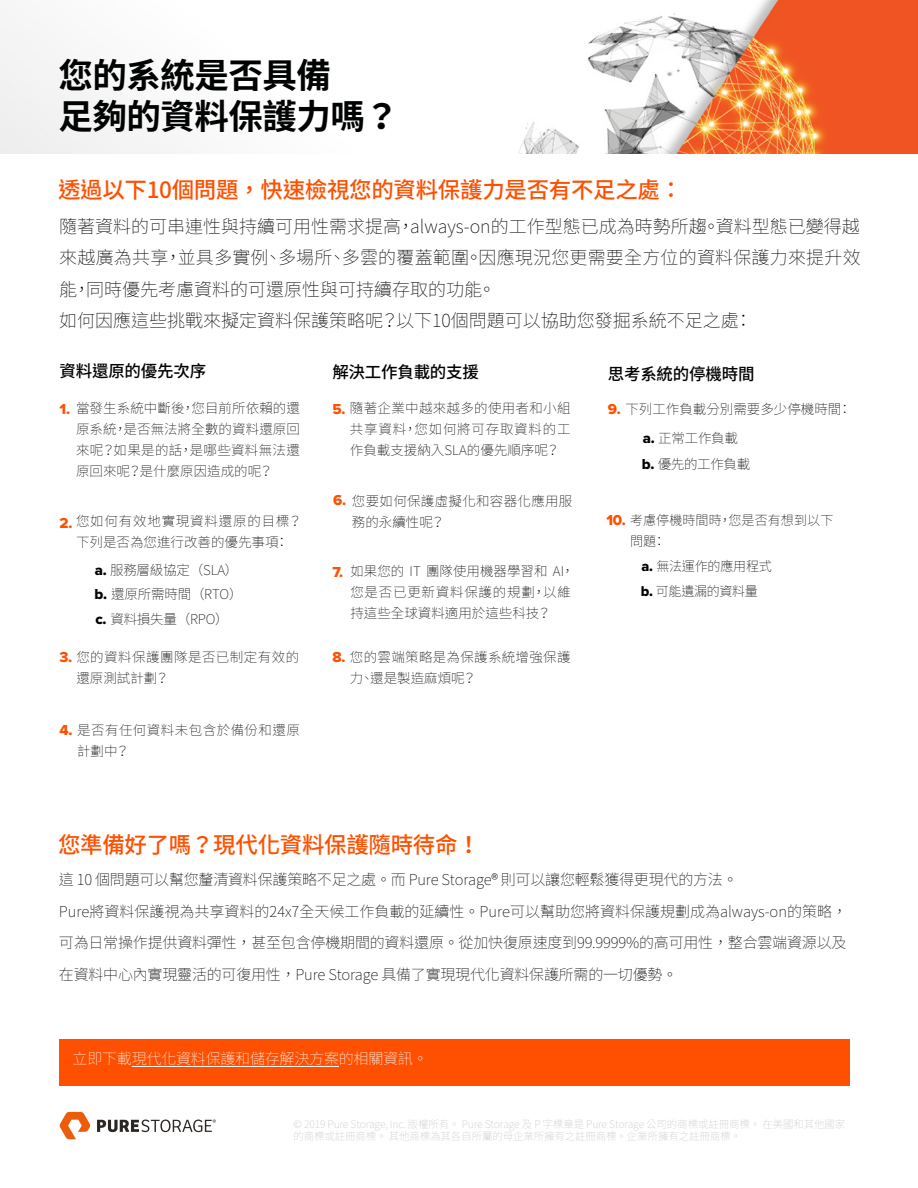
<style>
.page{position:relative;width:918px;height:1188px;background:#fff}
.page>*{position:absolute;margin:0;border:0;box-sizing:border-box;transform-origin:0 0}
.t1{font:700 34.5px/41.4px "Noto Sans CJ Ktc";letter-spacing:-.015em;color:#010202}
.t2{font:500 22.5px "Noto Sans CJ Ktc";letter-spacing:-.015em;color:#fe5000}
.t3{font:100 18px/31.5px "Noto Sans CJ Ktc";color:#000}
.t4{font:500 16.5px "Noto Sans CJ Ktc";letter-spacing:-.015em;color:#000}
.t5{font:100 15px/31.5px "Noto Sans CJ Ktc";letter-spacing:-.015em;color:#000}
.t6{font:100 15px "Noto Sans CJ Ktc";letter-spacing:-.015em;color:#fcfcfc}
.t7{font:15px "Proxima Nova Extrabld";color:#fe5000}
.t8{font:100 13.5px/21px "Noto Sans CJ Ktc";letter-spacing:.005em;color:#000;text-align:justify}
.t9{font:100 13.5px/21px "Noto Sans CJ Ktc";letter-spacing:.035em;color:#000}
.t10{font:100 13.5px "Noto Sans CJ Ktc";letter-spacing:-.015em;color:#000}
.t11{font:100 13.5px "Noto Sans CJ Ktc";letter-spacing:.06em;color:#000}
.t12{font:100 13.5px "Noto Sans CJ Ktc";letter-spacing:-.025em;color:#000}
.t13{font:100 13.2px "Noto Sans CJ Ktc";letter-spacing:-.015em;color:#000}
.t14{font:100 13.2px/20.5px "Noto Sans CJ Ktc";letter-spacing:.01em;color:#000}
.t15{font:100 10.5px/12.6px "Noto Sans CJ Ktc";letter-spacing:-.015em;color:#c5c6c7}
.s1{font-family:"Proxima Nova Extrabld";font-weight:400;font-size:15px}
.s2{font-family:"Proxima Nova Extrabld";font-weight:400;font-size:14.7px}
</style>
<div class="page">
<svg style="left:60px;top:1112px;width:30px;height:27px"></svg>
<svg style="left:97px;top:1119px;width:119px;height:13px"></svg>
<img style="left:0;top:0;width:918px;height:153px">
<div style="left:59px;top:1039px;width:791px;height:47px;background:#fe5000"></div>
<hr style="left:132px;top:1066px;width:207px;height:1px;background:#fcfcfc">
<h1 class="t1" style="left:58px;top:55px;width:342px">您的系統是否具備<br>足夠的資料保護力嗎？</h1>
<h2 class="t2" style="left:58px;top:177px;width:626px">透過以下10個問題，快速檢視您的資料保護力是否有不足之處：</h2>
<h3 class="t3" style="left:59px;top:211px;width:803px">隨著資料的可串連性與持續可用性需求提高，always-on的工作型態已成為時勢所趨。資料型態已變得越來越廣為共享，並具多實例、多場所、多雲的覆蓋範圍。因應現況您更需要全方位的資料保護力來提升效能，同時優先考慮資料的可還原性與可持續存取的功能。<br>如何因應這些挑戰來擬定資料保護策略呢？以下10個問題可以協助您發掘系統不足之處：</h3>
<p class="t4" style="left:60px;top:361px;width:148px">資料還原的優先次序</p>
<p class="t7" style="left:60px;top:397px;width:12px">1.</p>
<p class="t4" style="left:332px;top:363px;width:148px">解決工作負載的支援</p>
<p class="t7" style="left:332px;top:397px;width:15px">5.</p>
<p class="t8" style="left:76px;top:398px;width:226px">當發生系統中斷後，您目前所依賴的還原系統，是否無法將全數的資料還原回來呢？如果是的話，是哪些資料無法還原回來呢？是什麼原因造成的呢？</p>
<p class="t8" style="left:350px;top:398px;width:222px">隨著企業中越來越多的使用者和小組共享資料，您如何將可存取資料的工作負載支援納入SLA的優先順序呢？</p>
<p class="t8" style="left:352px;top:491px;width:222px">您要如何保護虛擬化和容器化應用服</p>
<p class="t7" style="left:333px;top:489px;width:15px">6.</p>
<p class="t11" style="left:76px;top:514px;width:227px">您如何有效地實現資料還原的目標？</p>
<p class="t8" style="left:352px;top:512px;width:94px">務的永續性呢？</p>
<p class="t8" style="left:76px;top:532px;width:214px">下列是否為您進行改善的優先事項：</p>
<p class="t7" style="left:60px;top:512px;width:14px">2.</p>
<p class="t10" style="left:95px;top:562px;width:145px"><span class="s1">a.</span> 服務層級協定（SLA）</p>
<p class="t10" style="left:95px;top:586px;width:149px"><span class="s1">b.</span> 還原所需時間（RTO）</p>
<p class="t10" style="left:95px;top:611px;width:135px"><span class="s1">c.</span> 資料損失量（RPO）</p>
<p class="t9" style="left:76px;top:647px;width:224px">您的資料保護團隊是否已制定有效的還原測試計劃？</p>
<p class="t9" style="left:77px;top:720px;width:224px">是否有任何資料未包含於備份和還原計劃中？</p>
<p class="t7" style="left:60px;top:646px;width:14px">3.</p>
<p class="t7" style="left:60px;top:719px;width:15px">4.</p>
<p class="t8" style="left:350px;top:561px;width:225px;text-align:left">如果您的 IT 團隊使用機器學習和 AI，您是否已更新資料保護的規劃，以維持這些全球資料適用於這些科技？</p>
<p class="t8" style="left:350px;top:647px;width:222px">您的雲端策略是為保護系統增強保護力、還是製造麻煩呢？</p>
<p class="t7" style="left:332px;top:561px;width:12px">7.</p>
<p class="t7" style="left:332px;top:646px;width:15px">8.</p>
<h2 class="t2" style="left:58px;top:832px;width:423px">您準備好了嗎？現代化資料保護隨時待命！</h2>
<p class="t4" style="left:608px;top:364px;width:148px">思考系統的停機時間</p>
<p class="t7" style="left:608px;top:397px;width:14px">9.</p>
<p class="t8" style="left:625px;top:399px;width:228px">下列工作負載分別需要多少停機時間：</p>
<p class="t8" style="left:643px;top:428px;width:97px"><span class="s1">a.</span> 正常工作負載</p>
<p class="t12" style="left:642px;top:457px;width:110px"><span class="s1">b.</span> 優先的工作負載</p>
<p class="t14" style="left:630px;top:511px;width:205px">考慮停機時間時，您是否有想到以下問題：</p>
<p class="t13" style="left:641px;top:584px;width:119px"><span class="s2">b.</span> 可能遺漏的資料量</p>
<p class="t7" style="left:606px;top:509px;width:21px">10.</p>
<p class="t13" style="left:641px;top:559px;width:132px"><span class="s2">a.</span> 無法運作的應用程式</p>
<p class="t5" style="left:59px;top:864px;width:790px">這 10 個問題可以幫您釐清資料保護策略不足之處。而 Pure Storage® 則可以讓您輕鬆獲得更現代的方法。<br>Pure將資料保護視為共享資料的24x7全天候工作負載的延續性。Pure可以幫助您將資料保護規劃成為always-on的策略，可為日常操作提供資料彈性，甚至包含停機期間的資料還原。從加快復原速度到99.9999%的高可用性，整合雲端資源以及在資料中心內實現靈活的可復用性，Pure Storage 具備了實現現代化資料保護所需的一切優勢。</p>
<p class="t6" style="left:73px;top:1050px;width:357px">立即下載現代化資料保護和儲存解決方案的相關資訊。</p>
<p class="t15" style="left:294px;top:1118px;width:553px">© 2019 Pure Storage, Inc. 版權所有。 Pure Storage 及 P 字標章是 Pure Storage 公司的商標或註冊商標。 在美國和其他國家的商標或註冊商標。 其他商標為其各自所屬的母企業所擁有之註冊商標。企業所擁有之註冊商標。</p>
</div>
